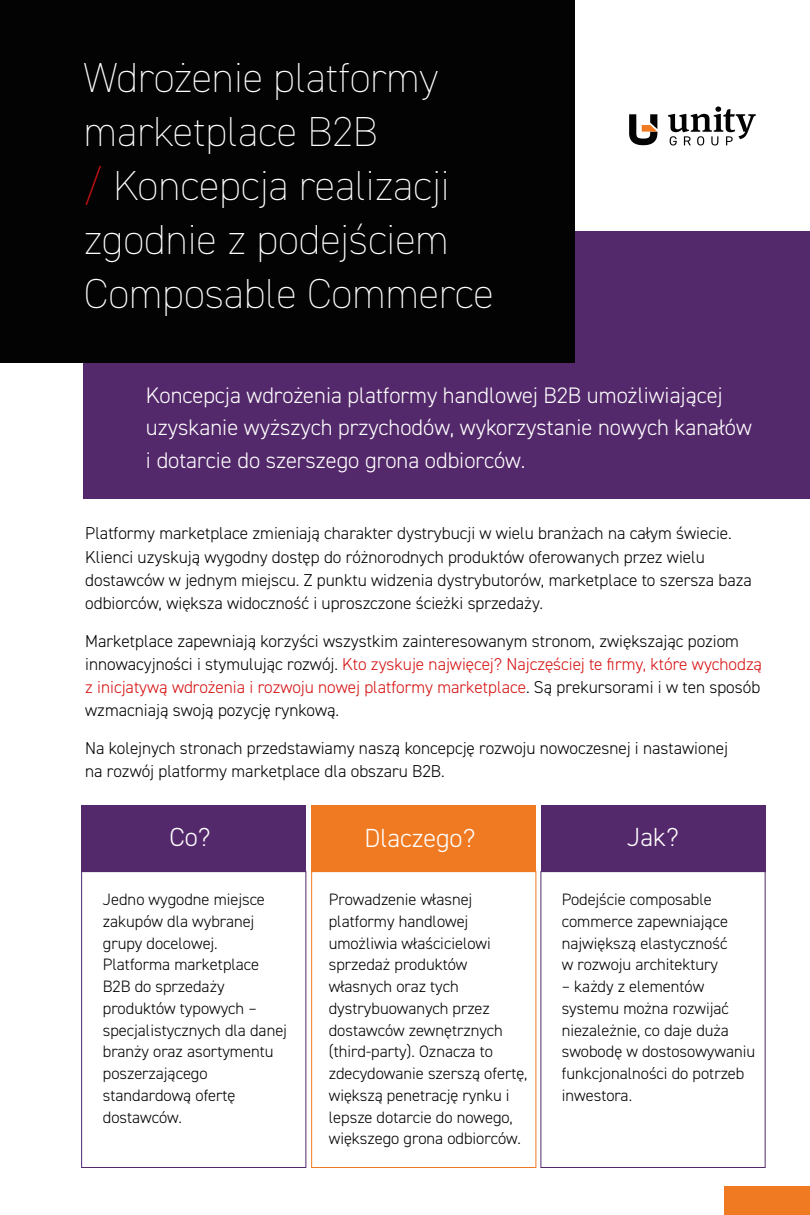
<style>
.page{position:relative;width:810px;height:1215px;background:#fff}
.page>*{position:absolute;margin:0;border:0;box-sizing:border-box;transform-origin:0 0}
.t1{font:200 42px/54px "DIN2014";color:#fff}
.t2{font:300 26.25px "DIN2014";color:#fff}
.t3{font:300 22.5px/32.2px "DIN2014";color:#fff}
.t4{font:300 17.25px/23.2px "DIN2014";color:#000}
.t5{font:300 16.5px/21.8px "DIN2014";color:#000}
.s1{color:#d61212}
</style>
<div class="page">
<div style="left:84px;top:231px;width:726px;height:268px;background:#54296b"></div>
<div style="left:0;top:0;width:575px;height:362px;background:#030303"></div>
<svg style="left:629px;top:114px;width:28px;height:31px"></svg>
<svg style="left:668px;top:106px;width:88px;height:39px"></svg>
<div style="left:81px;top:805px;width:225px;height:66px;background:#54296b"></div>
<div style="left:311px;top:805px;width:225px;height:66px;background:#f07a21"></div>
<div style="left:541px;top:805px;width:225px;height:66px;background:#54296b"></div>
<div style="left:81px;top:871px;width:225px;height:297px;border:1px solid #54296b"></div>
<div style="left:311px;top:871px;width:225px;height:297px;border:1px solid #f07a21"></div>
<div style="left:541px;top:871px;width:225px;height:297px;border:1px solid #54296b"></div>
<div style="left:724px;top:1186px;width:86px;height:29px;background:#f07a21"></div>
<h1 class="t1" style="left:84px;top:50px;width:411px">Wdrożenie platformy marketplace B2B<br><span class="s1">/</span> Koncepcja realizacji zgodnie z podejściem<br>Composable Commerce</h1>
<h3 class="t3" style="left:146px;top:379px;width:607px">Koncepcja wdrożenia platformy handlowej B2B umożliwiającej uzyskanie wyższych przychodów, wykorzystanie nowych kanałów i dotarcie do szerszego grona odbiorców.</h3>
<p class="t4" style="left:85px;top:522px;width:668px">Platformy marketplace zmieniają charakter dystrybucji w wielu branżach na całym świecie.<br>Klienci uzyskują wygodny dostęp do różnorodnych produktów oferowanych przez wielu dostawców w jednym miejscu. Z punktu widzenia dystrybutorów, marketplace to szersza baza odbiorców, większa widoczność i uproszczone ścieżki sprzedaży.</p>
<p class="t4" style="left:85px;top:629px;width:678px">Marketplace zapewniają korzyści wszystkim zainteresowanym stronom, zwiększając poziom innowacyjności i stymulując rozwój. <span class="s1">Kto zyskuje najwięcej? Najczęściej te firmy, które wychodzą z inicjatywą wdrożenia i rozwoju nowej platformy marketplace</span>. Są prekursorami i w ten sposób wzmacniają swoją pozycję rynkową.</p>
<p class="t4" style="left:85px;top:736px;width:644px">Na kolejnych stronach przedstawiamy naszą koncepcję rozwoju nowoczesnej i nastawionej na rozwój platformy marketplace dla obszaru B2B.</p>
<h2 class="t2" style="left:170px;top:821px;width:43px">Co?</h2>
<h2 class="t2" style="left:365px;top:822px;width:112px">Dlaczego?</h2>
<h2 class="t2" style="left:627px;top:821px;width:53px">Jak?</h2>
<p class="t5" style="left:103px;top:889px;width:186px">Jedno wygodne miejsce zakupów dla wybranej grupy docelowej.<br>Platforma marketplace<br>B2B do sprzedaży produktów typowych – specjalistycznych dla danej branży oraz asortymentu poszerzającego standardową ofertę dostawców.</p>
<p class="t5" style="left:562px;top:889px;width:168px">Podejście composable commerce zapewniające największą elastyczność w rozwoju architektury</p>
<p class="t5" style="left:329px;top:889px;width:200px">Prowadzenie własnej platformy handlowej umożliwia właścicielowi sprzedaż produktów własnych oraz tych dystrybuowanych przez dostawców zewnętrznych (third-party). Oznacza to zdecydowanie szerszą ofertę, większą penetrację rynku i lepsze dotarcie do nowego, większego grona odbiorców.</p>
<p class="t5" style="left:562px;top:976px;width:195px">– każdy z elementów systemu można rozwijać niezależnie, co daje duża swobodę w dostosowywaniu funkcjonalności do potrzeb inwestora.</p>
</div>
